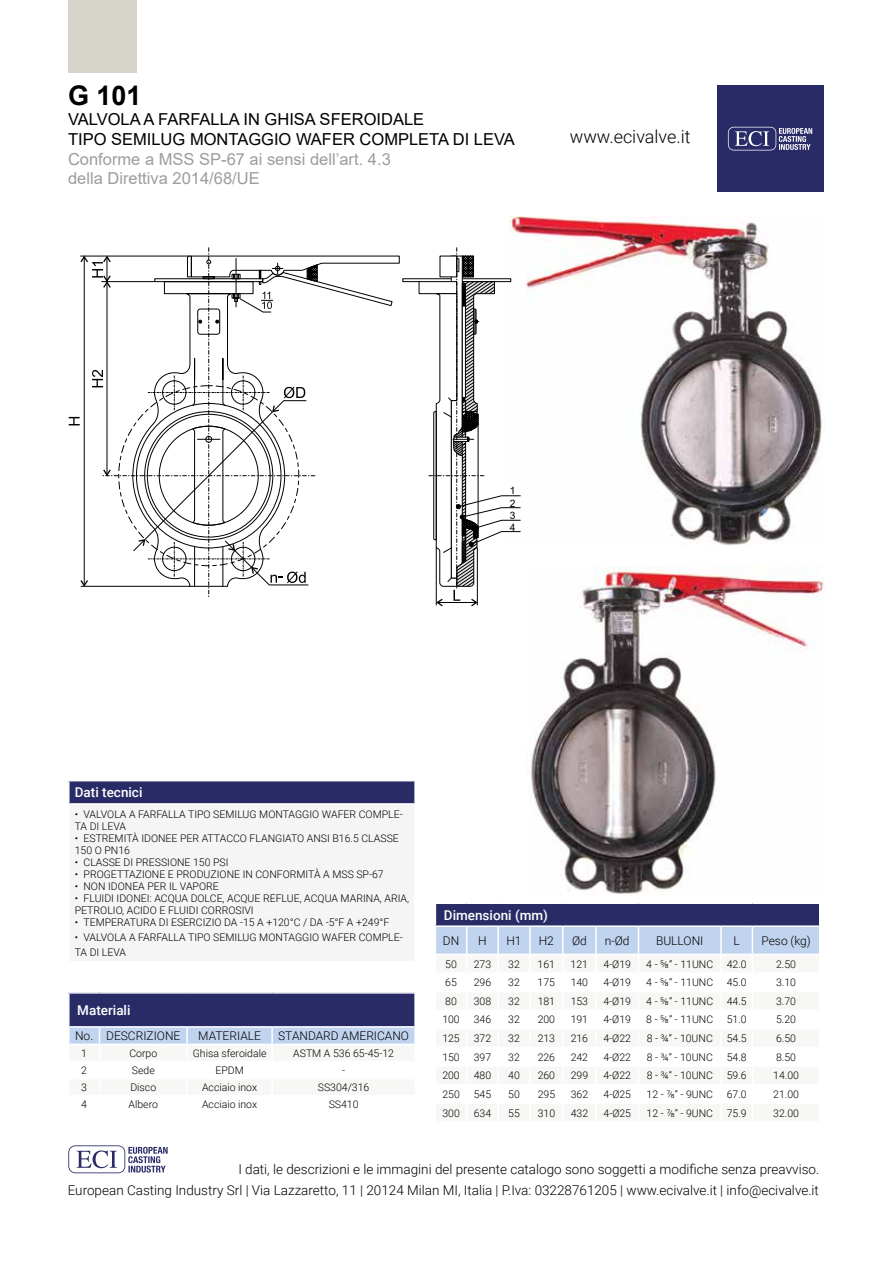
<style>
.page{position:relative;width:893px;height:1263px;background:#fff}
.page>*{position:absolute;margin:0;border:0;box-sizing:border-box;transform-origin:0 0}
.t1{font:700 27px "Arial";color:#000}
.t2{font:300 18px "Roboto";color:#000}
.t3{font:16.5px/19.8px "Arial";color:#000}
.t4{font:16.5px/19.8px "Arial";color:#9d9d9c}
.t5{font:300 13.5px "Roboto";color:#000}
.t6{font:500 13.5px "Roboto";color:#fff}
.t7{font:300 12px "Roboto";color:#000}
.t8{font:300 10.5px/12px "Roboto";color:#000}
.t9{font:10.2px/12.5px "Arial";color:#000;text-align:justify}
</style>
<div class="page">
<svg style="left:68px;top:1145px;width:100px;height:28px"></svg>
<div style="left:717px;top:85px;width:106px;height:107px;background:#292b66"></div>
<svg style="left:728px;top:127px;width:84px;height:23px"></svg>
<div style="left:68px;top:0;width:68px;height:72px;background:#d7d5cb"></div>
<svg style="left:435px;top:904px;width:385px;height:50px;background:#838eb5"></svg>
<div style="left:69px;top:993px;width:346px;height:34px;background:#292b66"></div>
<hr style="left:68px;top:993px;width:2px;height:33px;background:#fff">
<hr style="left:414px;top:993px;width:2px;height:33px;background:#fff">
<hr style="left:68px;top:1026px;width:31px;height:2px;background:#fff">
<hr style="left:99px;top:1026px;width:88px;height:2px;background:#fff">
<hr style="left:187px;top:1026px;width:85px;height:2px;background:#fff">
<hr style="left:272px;top:1026px;width:144px;height:2px;background:#fff">
<svg style="left:69px;top:1027px;width:346px;height:17px;background:#c5d7f0"></svg>
<div style="left:69px;top:781px;width:346px;height:23px;background:#292b66"></div>
<div style="left:69px;top:804px;width:346px;height:158px;background:#f5f5f5"></div>
<hr style="left:68px;top:781px;width:2px;height:22px;background:#fff">
<hr style="left:414px;top:781px;width:2px;height:22px;background:#fff">
<hr style="left:68px;top:803px;width:348px;height:2px;background:#fff">
<hr style="left:68px;top:805px;width:2px;height:156px;background:#fff">
<hr style="left:414px;top:805px;width:2px;height:156px;background:#fff">
<hr style="left:68px;top:961px;width:348px;height:1px;background:#fff">
<img style="left:510px;top:217px;width:312px;height:328px">
<img style="left:528px;top:567px;width:297px;height:328px">
<svg style="left:69px;top:248px;width:331px;height:349px"></svg>
<svg style="left:418px;top:248px;width:103px;height:359px"></svg>
<h1 class="t1" style="left:68px;top:77px;width:75px">G 101</h1>
<h3 class="t3" style="left:68px;top:109px;width:448px">VALVOLA A FARFALLA IN GHISA SFEROIDALE<br>TIPO SEMILUG MONTAGGIO WAFER COMPLETA DI LEVA</h3>
<h3 class="t4" style="left:68px;top:149px;width:324px">Conforme a MSS SP-67 ai sensi dell’art. 4.3 della Direttiva 2014/68/UE</h3>
<h2 class="t2" style="left:570px;top:124px;width:122px">www.ecivalve.it</h2>
<p class="t9" style="left:510px;top:485px;width:7px">1<br>2<br>3</p>
<p class="t9" style="left:510px;top:521px;width:7px">4</p>
<p class="t6" style="left:75px;top:783px;width:69px">Dati tecnici</p>
<p class="t8" style="left:75px;top:808px;width:329px">• VALVOLA A FARFALLA TIPO SEMILUG MONTAGGIO WAFER COMPLE-<br>TA DI LEVA</p>
<p class="t8" style="left:75px;top:832px;width:326px">• ESTREMITÀ IDONEE PER ATTACCO FLANGIATO ANSI B16.5 CLASSE<br>150 O PN16</p>
<p class="t8" style="left:75px;top:856px;width:155px">• CLASSE DI PRESSIONE 150 PSI</p>
<p class="t8" style="left:75px;top:868px;width:310px">• PROGETTAZIONE E PRODUZIONE IN CONFORMITÀ A MSS SP-67</p>
<p class="t8" style="left:75px;top:880px;width:146px">• NON IDONEA PER IL VAPORE</p>
<p class="t8" style="left:75px;top:892px;width:336px">• FLUIDI IDONEI: ACQUA DOLCE, ACQUE REFLUE, ACQUA MARINA, ARIA,<br>PETROLIO, ACIDO E FLUIDI CORROSIVI</p>
<p class="t8" style="left:75px;top:916px;width:316px">• TEMPERATURA DI ESERCIZIO DA -15 A +120°C / DA -5°F A +249°F</p>
<p class="t8" style="left:75px;top:929px;width:329px;line-height:15px">• VALVOLA A FARFALLA TIPO SEMILUG MONTAGGIO WAFER COMPLE-<br>TA DI LEVA</p>
<p class="t6" style="left:77px;top:1001px;width:55px">Materiali</p>
<p class="t7" style="left:75px;top:1027px;width:107px">No. DESCRIZIONE</p>
<p class="t7" style="left:198px;top:1027px;width:64px">MATERIALE</p>
<p class="t7" style="left:278px;top:1027px;width:132px">STANDARD AMERICANO</p>
<p class="t8" style="left:81px;top:1047px;width:7px">1</p>
<p class="t8" style="left:129px;top:1047px;width:29px">Corpo</p>
<p class="t8" style="left:193px;top:1047px;width:75px">Ghisa sferoidale</p>
<p class="t8" style="left:293px;top:1047px;width:102px">ASTM A 536 65-45-12</p>
<p class="t8" style="left:81px;top:1064px;width:7px">2</p>
<p class="t8" style="left:132px;top:1064px;width:24px">Sede</p>
<p class="t8" style="left:215px;top:1064px;width:30px">EPDM</p>
<p class="t8" style="left:342px;top:1064px;width:5px">-</p>
<p class="t8" style="left:81px;top:1081px;width:7px">3</p>
<p class="t8" style="left:130px;top:1081px;width:27px">Disco</p>
<p class="t8" style="left:202px;top:1081px;width:57px">Acciaio inox</p>
<p class="t8" style="left:318px;top:1081px;width:53px">SS304/316</p>
<p class="t8" style="left:81px;top:1098px;width:7px">4</p>
<p class="t8" style="left:129px;top:1098px;width:31px">Albero</p>
<p class="t8" style="left:202px;top:1098px;width:57px">Acciaio inox</p>
<p class="t8" style="left:329px;top:1098px;width:31px">SS410</p>
<p class="t6" style="left:444px;top:905px;width:106px">Dimensioni (mm)</p>
<p class="t7" style="left:443px;top:932px;width:18px">DN</p>
<p class="t7" style="left:478px;top:932px;width:10px">H</p>
<p class="t7" style="left:506px;top:932px;width:17px">H1</p>
<p class="t7" style="left:539px;top:932px;width:17px">H2</p>
<p class="t7" style="left:572px;top:932px;width:16px">Ød</p>
<p class="t7" style="left:605px;top:932px;width:26px">n-Ød</p>
<p class="t7" style="left:656px;top:932px;width:49px">BULLONI</p>
<p class="t7" style="left:734px;top:932px;width:8px">L</p>
<p class="t7" style="left:761px;top:932px;width:51px">Peso (kg)</p>
<p class="t8" style="left:445px;top:957px;width:13px">50</p>
<p class="t8" style="left:474px;top:957px;width:19px">273</p>
<p class="t8" style="left:508px;top:957px;width:13px">32</p>
<p class="t8" style="left:538px;top:957px;width:19px">161</p>
<p class="t8" style="left:571px;top:957px;width:19px">121</p>
<p class="t8" style="left:603px;top:957px;width:29px">4-Ø19</p>
<p class="t8" style="left:646px;top:957px;width:68px">4 - ⅝” - 11UNC</p>
<p class="t8" style="left:727px;top:957px;width:21px">42.0</p>
<p class="t8" style="left:776px;top:957px;width:21px">2.50</p>
<p class="t8" style="left:445px;top:976px;width:13px">65</p>
<p class="t8" style="left:474px;top:976px;width:19px">296</p>
<p class="t8" style="left:508px;top:976px;width:13px">32</p>
<p class="t8" style="left:538px;top:976px;width:19px">175</p>
<p class="t8" style="left:571px;top:976px;width:19px">140</p>
<p class="t8" style="left:603px;top:976px;width:29px">4-Ø19</p>
<p class="t8" style="left:646px;top:976px;width:68px">4 - ⅝” - 11UNC</p>
<p class="t8" style="left:727px;top:976px;width:21px">45.0</p>
<p class="t8" style="left:776px;top:976px;width:21px">3.10</p>
<p class="t8" style="left:445px;top:995px;width:13px">80</p>
<p class="t8" style="left:474px;top:995px;width:19px">308</p>
<p class="t8" style="left:508px;top:995px;width:13px">32</p>
<p class="t8" style="left:538px;top:995px;width:19px">181</p>
<p class="t8" style="left:571px;top:995px;width:19px">153</p>
<p class="t8" style="left:603px;top:995px;width:29px">4-Ø19</p>
<p class="t8" style="left:646px;top:995px;width:68px">4 - ⅝” - 11UNC</p>
<p class="t8" style="left:727px;top:995px;width:21px">44.5</p>
<p class="t8" style="left:776px;top:995px;width:21px">3.70</p>
<p class="t8" style="left:442px;top:1013px;width:19px">100</p>
<p class="t8" style="left:474px;top:1013px;width:19px">346</p>
<p class="t8" style="left:508px;top:1013px;width:13px">32</p>
<p class="t8" style="left:538px;top:1013px;width:19px">200</p>
<p class="t8" style="left:571px;top:1013px;width:19px">191</p>
<p class="t8" style="left:603px;top:1013px;width:29px">4-Ø19</p>
<p class="t8" style="left:646px;top:1013px;width:68px">8 - ⅝” - 11UNC</p>
<p class="t8" style="left:727px;top:1013px;width:21px">51.0</p>
<p class="t8" style="left:776px;top:1013px;width:21px">5.20</p>
<p class="t8" style="left:442px;top:1032px;width:19px">125</p>
<p class="t8" style="left:474px;top:1032px;width:19px">372</p>
<p class="t8" style="left:508px;top:1032px;width:13px">32</p>
<p class="t8" style="left:538px;top:1032px;width:19px">213</p>
<p class="t8" style="left:571px;top:1032px;width:19px">216</p>
<p class="t8" style="left:603px;top:1032px;width:29px">4-Ø22</p>
<p class="t8" style="left:647px;top:1032px;width:68px">8 - ¾” - 10UNC</p>
<p class="t8" style="left:727px;top:1032px;width:21px">54.5</p>
<p class="t8" style="left:776px;top:1032px;width:21px">6.50</p>
<p class="t8" style="left:442px;top:1050px;width:19px">150</p>
<p class="t8" style="left:474px;top:1050px;width:19px">397</p>
<p class="t8" style="left:508px;top:1050px;width:13px">32</p>
<p class="t8" style="left:538px;top:1050px;width:19px">226</p>
<p class="t8" style="left:571px;top:1050px;width:19px">242</p>
<p class="t8" style="left:603px;top:1050px;width:29px">4-Ø22</p>
<p class="t8" style="left:647px;top:1050px;width:68px">8 - ¾” - 10UNC</p>
<p class="t8" style="left:727px;top:1050px;width:21px">54.8</p>
<p class="t8" style="left:776px;top:1050px;width:21px">8.50</p>
<p class="t8" style="left:442px;top:1069px;width:19px">200</p>
<p class="t8" style="left:474px;top:1069px;width:19px">480</p>
<p class="t8" style="left:508px;top:1069px;width:13px">40</p>
<p class="t8" style="left:538px;top:1069px;width:19px">260</p>
<p class="t8" style="left:571px;top:1069px;width:19px">299</p>
<p class="t8" style="left:603px;top:1069px;width:29px">4-Ø22</p>
<p class="t8" style="left:647px;top:1069px;width:68px">8 - ¾” - 10UNC</p>
<p class="t8" style="left:727px;top:1069px;width:21px">59.6</p>
<p class="t8" style="left:773px;top:1069px;width:27px">14.00</p>
<p class="t8" style="left:442px;top:1088px;width:19px">250</p>
<p class="t8" style="left:474px;top:1088px;width:19px">545</p>
<p class="t8" style="left:508px;top:1088px;width:13px">50</p>
<p class="t8" style="left:538px;top:1088px;width:19px">295</p>
<p class="t8" style="left:571px;top:1088px;width:19px">362</p>
<p class="t8" style="left:603px;top:1088px;width:29px">4-Ø25</p>
<p class="t8" style="left:647px;top:1088px;width:68px">12 - ⅞” - 9UNC</p>
<p class="t8" style="left:727px;top:1088px;width:21px">67.0</p>
<p class="t8" style="left:773px;top:1088px;width:27px">21.00</p>
<p class="t8" style="left:442px;top:1106px;width:19px">300</p>
<p class="t8" style="left:474px;top:1106px;width:19px">634</p>
<p class="t8" style="left:508px;top:1106px;width:13px">55</p>
<p class="t8" style="left:538px;top:1106px;width:19px">310</p>
<p class="t8" style="left:571px;top:1106px;width:19px">432</p>
<p class="t8" style="left:603px;top:1106px;width:29px">4-Ø25</p>
<p class="t8" style="left:647px;top:1106px;width:68px">12 - ⅞” - 9UNC</p>
<p class="t8" style="left:727px;top:1106px;width:21px">75.9</p>
<p class="t8" style="left:773px;top:1106px;width:27px">32.00</p>
<p class="t5" style="left:238px;top:1160px;width:582px">I dati, le descrizioni e le immagini del presente catalogo sono soggetti a modifiche senza preavviso.</p>
<p class="t5" style="left:68px;top:1181px;width:753px">European Casting Industry Srl | Via Lazzaretto, 11 | 20124 Milan MI, Italia | P.Iva: 03228761205 | www.ecivalve.it | info@ecivalve.it</p>
</div>
